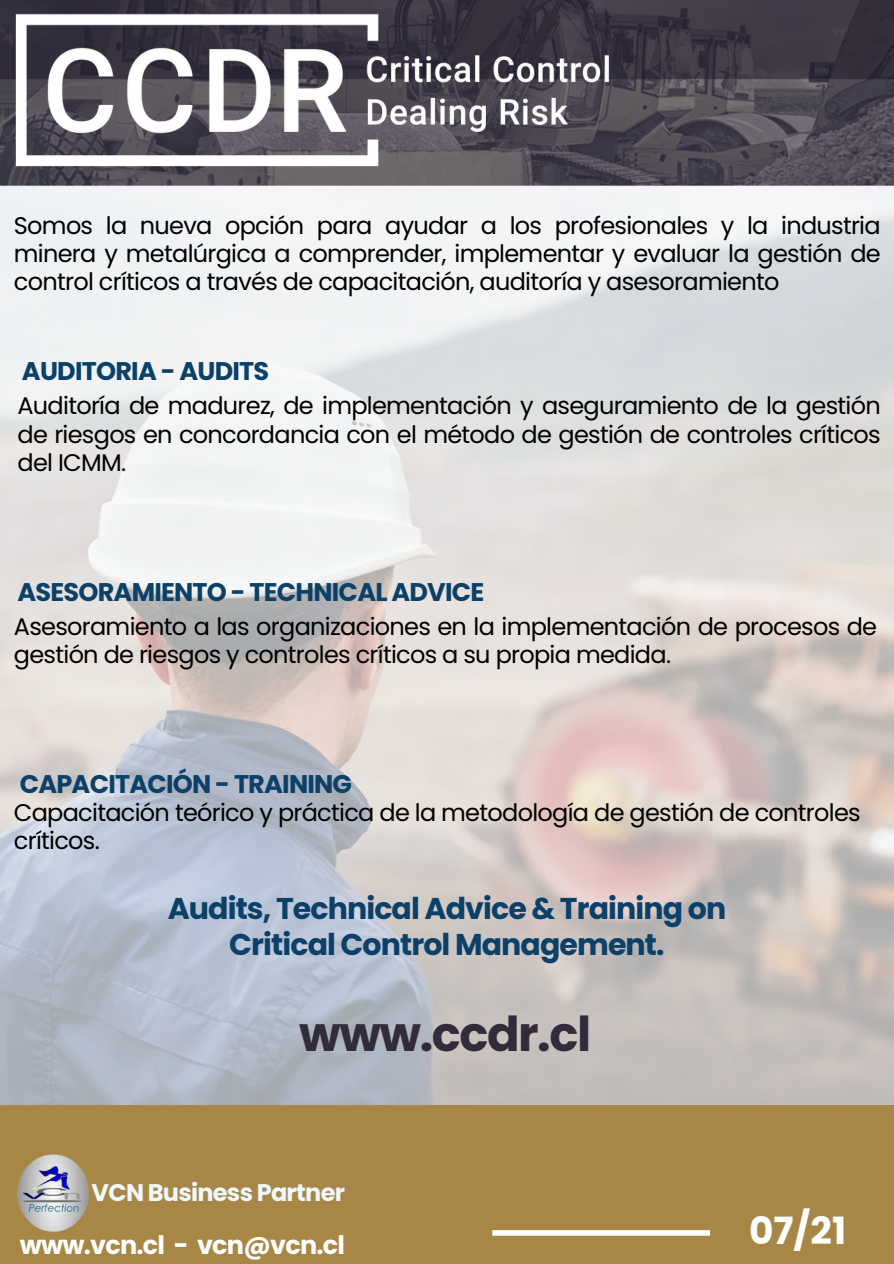
<style>
.page{position:relative;width:894px;height:1264px;background:#fff}
.page>*{position:absolute;margin:0;border:0;box-sizing:border-box;transform-origin:0 0}
.t1{font:700 48px "Poppins";letter-spacing:-.03em;color:#312c3a}
.t2{font:700 37.5px "Poppins";color:#fff}
.t3{font:700 30px/36px "Poppins";letter-spacing:-.03em;color:#0b4068;text-align:center}
.t4{font:700 25.5px "Poppins";letter-spacing:-.03em;color:#0b4068}
.t5{font:700 25.5px "Poppins";letter-spacing:-.03em;color:#fff}
.t6{font:24px/28.2px "Poppins";letter-spacing:-.03em;color:#000;text-align:justify}
.t7{font:700 24px "Poppins";letter-spacing:-.03em;color:#eff8ff}
</style>
<div class="page">
<img style="left:0;top:0;width:893px;height:1104px">
<img style="left:0;top:0;width:631px;height:186px">
<div style="left:0;top:1105px;width:893px;height:158px;background:#a88746"></div>
<div style="left:492px;top:1230px;width:217px;height:5px;background:#fff"></div>
<img style="left:17px;top:1154px;width:72px;height:78px">
<p class="t6" style="left:14px;top:211px;width:868px">Somos la nueva opción para ayudar a los profesionales y la industria minera y metalúrgica a comprender, implementar y evaluar la gestión de control críticos a través de capacitación, auditoría y asesoramiento</p>
<p class="t4" style="left:22px;top:353px;width:249px">AUDITORIA - AUDITS</p>
<p class="t6" style="left:17px;top:392px;width:864px">Auditoría de madurez, de implementación y aseguramiento de la gestión de riesgos en concordancia con el método de gestión de controles críticos del ICMM.</p>
<p class="t4" style="left:17px;top:573px;width:468px">ASESORAMIENTO - TECHNICAL ADVICE</p>
<p class="t6" style="left:14px;top:612px;width:864px">Asesoramiento a las organizaciones en la implementación de procesos de gestión de riesgos y controles críticos a su propia medida.</p>
<p class="t4" style="left:20px;top:766px;width:334px">CAPACITACIÓN - TRAINING</p>
<p class="t6" style="left:14px;top:798px;width:848px">Capacitación teórico y práctica de la metodología de gestión de controles críticos.</p>
<p class="t3" style="left:168px;top:890px;width:560px">Audits, Technical Advice &amp; Training on<br>Critical Control Management.</p>
<h1 class="t1" style="left:299px;top:1000px;width:293px">www.ccdr.cl</h1>
<p class="t7" style="left:92px;top:1175px;width:255px">VCN Business Partner</p>
<p class="t5" style="left:20px;top:1226px;width:327px">www.vcn.cl - vcn@vcn.cl</p>
<h2 class="t2" style="left:748px;top:1204px;width:99px">07/21</h2>
</div>
